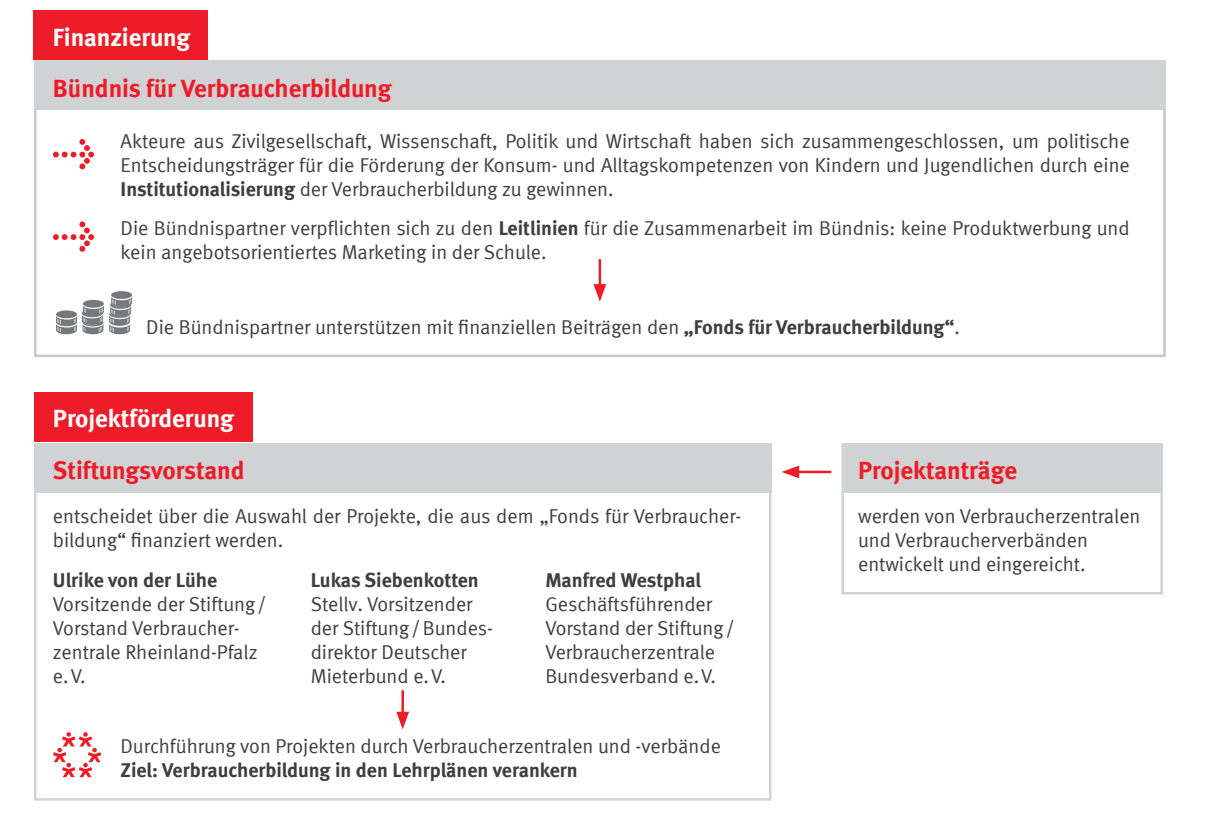
<style>
.page{position:relative;width:1205px;height:821px;background:#fff}
.page>*{position:absolute;margin:0;border:0;box-sizing:border-box;transform-origin:0 0}
.t1{font:700 25px "VZ Meta LF";color:#ee1c28}
.t2{font:700 25px "VZ Meta LF";color:#fff}
.t3{font:20px/24px "VZ Meta LF";color:#3e3e3f}
.t4{font:700 20px "VZ Meta LF";color:#3e3e3f}
.s1{font-weight:700}
</style>
<div class="page">
<div style="left:841px;top:443px;width:322px;height:151px;border:2px solid #d1d2d4"></div>
<div style="left:34px;top:10px;width:174px;height:50px;background:#ee1c28"></div>
<div style="left:35px;top:61px;width:1131px;height:49px;background:#d1d2d4"></div>
<svg style="left:53px;top:139px;width:41px;height:30px"></svg>
<hr style="left:599px;top:259px;width:2px;height:29px;background:#ee1c28">
<svg style="left:593px;top:284px;width:13px;height:17px"></svg>
<svg style="left:53px;top:221px;width:41px;height:31px"></svg>
<div style="left:111px;top:291px;width:21px;height:8px;background:#76787b;border-radius:50%"></div>
<svg style="left:56px;top:296px;width:76px;height:38px"></svg>
<div style="left:83px;top:300px;width:21px;height:7px;background:#76787b;border-radius:50%"></div>
<div style="left:34px;top:392px;width:218px;height:50px;background:#ee1c28"></div>
<div style="left:34px;top:443px;width:737px;height:49px;background:#d1d2d4"></div>
<div style="left:844px;top:443px;width:319px;height:49px;background:#d1d2d4"></div>
<hr style="left:401px;top:689px;width:3px;height:26px;background:#ee1c28">
<svg style="left:396px;top:711px;width:13px;height:18px"></svg>
<hr style="left:795px;top:470px;width:36px;height:3px;background:#ee1c28">
<svg style="left:782px;top:465px;width:17px;height:13px"></svg>
<svg style="left:53px;top:732px;width:48px;height:44px"></svg>
<p class="t2" style="left:53px;top:23px;width:139px">Finanzierung</p>
<p class="t1" style="left:53px;top:73px;width:340px">Bündnis für Verbraucherbildung</p>
<p class="t3" style="left:121px;top:129px;width:1011px;text-align:justify">Akteure aus Zivilgesellschaft, Wissenschaft, Politik und Wirtschaft haben sich zusammengeschlossen, um politische Entscheidungsträger für die Förderung der Konsum- und Alltagskompetenzen von Kindern und Jugendlichen durch eine <span class="s1">Institutionalisierung</span> der Verbraucherbildung zu gewinnen.</p>
<p class="t3" style="left:121px;top:216px;width:1010px">Die Bündnispartner verpflichten sich zu den <span class="s1">Leitlinien</span> für die Zusammenarbeit im Bündnis: keine Produktwerbung und kein angebotsorientiertes Marketing in der Schule.</p>
<p class="t3" style="left:146px;top:315px;width:815px">Die Bündnispartner unterstützen mit finanziellen Beiträgen den <span class="s1">„Fonds für Verbraucherbildung“</span>.</p>
<p class="t2" style="left:53px;top:403px;width:183px">Projektförderung</p>
<p class="t1" style="left:53px;top:455px;width:193px">Stiftungsvorstand</p>
<p class="t3" style="left:53px;top:504px;width:690px">entscheidet über die Auswahl der Projekte, die aus dem „Fonds für Verbraucher&shy;bildung“ finanziert werden.</p>
<p class="t3" style="left:53px;top:567px;width:215px"><span class="s1">Ulrike von der Lühe<br></span>Vorsitzende der Stiftung/<br>Vorstand Verbraucher-</p>
<p class="t3" style="left:53px;top:639px;width:206px">zentrale Rheinland-Pfalz e.V.</p>
<p class="t3" style="left:311px;top:567px;width:184px"><span class="s1">Lukas Siebenkotten<br></span>Stellv. Vorsitzender der Stiftung/Bundes&shy;direktor Deutscher<br>Mieterbund e.V.</p>
<p class="t4" style="left:545px;top:568px;width:157px">Manfred Westphal</p>
<p class="t3" style="left:545px;top:591px;width:191px">Geschäftsführender<br>Vorstand der Stiftung/<br>Verbraucherzentrale</p>
<p class="t3" style="left:545px;top:663px;width:172px">Bundesverband e.V.</p>
<p class="t3" style="left:121px;top:733px;width:602px">Durchführung von Projekten durch Verbraucherzentralen und -verbände</p>
<p class="t4" style="left:121px;top:757px;width:459px">Ziel: Verbraucherbildung in den Lehrplänen verankern</p>
<p class="t1" style="left:858px;top:455px;width:160px">Projektanträge</p>
<p class="t3" style="left:858px;top:504px;width:284px">werden von Verbraucherzentralen und Verbraucherverbänden</p>
<p class="t3" style="left:858px;top:552px;width:229px">entwickelt und eingereicht.</p>
</div>
